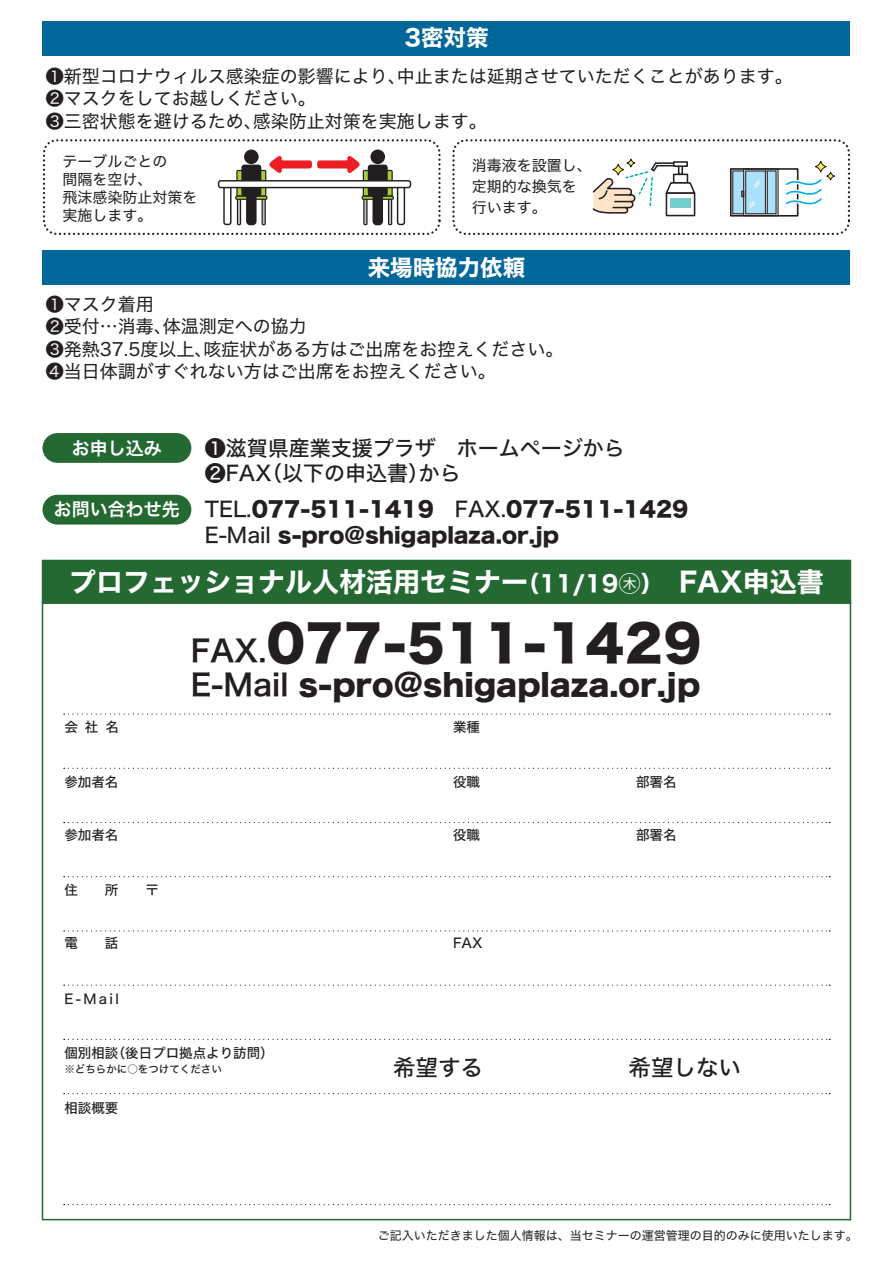
<style>
.page{position:relative;width:893px;height:1263px;background:#fff}
.page>*{position:absolute;margin:0;border:0;box-sizing:border-box;transform-origin:0 0}
.t1{font:49.5px "Hiragino Sans W8";letter-spacing:.01em;color:#231f20}
.t2{font:30px "Hiragino Sans W8";color:#231f20}
.t3{font:27px "Hiragino Sans W7";color:#fff}
.t4{font:22.5px "Hiragino Sans W7";color:#fff}
.t5{font:22.5px "Hiragino Sans W5";color:#231f20}
.t6{font:21px/25.5px "Hiragino Sans W8";color:#231f20}
.t7{font:21px/25.5px "Hiragino Sans W5";color:#231f20}
.t8{font:18px/22.5px "Hiragino Sans W4";color:#231f20}
.t9{font:18px "Hiragino Sans W6";color:#fff}
.t10{font:15px/18px "Hiragino Sans W4";color:#231f20}
.t11{font:13.5px "Hiragino Sans W5";color:#231f20}
.t12{font:12px "Hiragino Sans W4";color:#231f20}
.t13{font:10.5px "Hiragino Sans W5";color:#231f20}
.s1{font-family:"Hiragino Sans W5"}
.s2{font-size:22.5px}
.s3{font-family:"Koz Go Pr 6 N";font-size:22.5px}
.s4{font-family:"Hiragino Sans W6";font-size:30px}
.s5{font-family:"Hiragino Sans W6"}
</style>
<div class="page">
<div style="left:42px;top:560px;width:809px;height:44px;background:#246932"></div>
<div style="left:43px;top:433px;width:148px;height:30px;background:#246932;border-radius:15px"></div>
<div style="left:43px;top:495px;width:148px;height:29px;background:#246932;border-radius:15px"></div>
<svg style="left:64px;top:713px;width:766px;height:2px"></svg>
<svg style="left:64px;top:768px;width:766px;height:1px"></svg>
<svg style="left:64px;top:822px;width:766px;height:1px"></svg>
<svg style="left:64px;top:876px;width:766px;height:1px"></svg>
<svg style="left:64px;top:930px;width:766px;height:1px"></svg>
<svg style="left:64px;top:984px;width:766px;height:2px"></svg>
<svg style="left:64px;top:1039px;width:766px;height:1px"></svg>
<svg style="left:64px;top:1093px;width:766px;height:1px"></svg>
<svg style="left:64px;top:1204px;width:766px;height:1px"></svg>
<div style="left:43px;top:21px;width:807px;height:34px;background:#01669a"></div>
<div style="left:43px;top:251px;width:807px;height:34px;background:#01669a"></div>
<div style="left:43px;top:139px;width:398px;height:96px;border:2px dashed #231f20;border-radius:13px"></div>
<div style="left:237px;top:197px;width:4px;height:28px;border:1px solid #231f20"></div>
<div style="left:262px;top:197px;width:4px;height:28px;border:1px solid #231f20"></div>
<svg style="left:237px;top:170px;width:29px;height:26px"></svg>
<div style="left:236px;top:170px;width:30px;height:27px;border:1px solid #231f20"></div>
<div style="left:235px;top:196px;width:32px;height:4px;border:1px solid #231f20"></div>
<div style="left:244px;top:150px;width:15px;height:14px;background:#231f20;border-radius:50%"></div>
<svg style="left:241px;top:165px;width:20px;height:60px"></svg>
<hr style="left:364px;top:198px;width:3px;height:27px;background:#bcbdc0">
<div style="left:363px;top:197px;width:5px;height:28px;border:1px solid #231f20"></div>
<div style="left:388px;top:197px;width:4px;height:28px;border:1px solid #231f20"></div>
<svg style="left:363px;top:170px;width:29px;height:26px"></svg>
<div style="left:363px;top:170px;width:30px;height:27px;border:1px solid #231f20"></div>
<div style="left:362px;top:196px;width:32px;height:4px;border:1px solid #231f20"></div>
<div style="left:370px;top:150px;width:15px;height:14px;background:#231f20;border-radius:50%"></div>
<svg style="left:368px;top:165px;width:20px;height:60px"></svg>
<div style="left:223px;top:185px;width:9px;height:40px;border:1px solid #231f20;border-radius:2px"></div>
<div style="left:397px;top:185px;width:8px;height:40px;border:1px solid #231f20;border-radius:2px"></div>
<div style="left:219px;top:181px;width:191px;height:7px;background:#fff;border-radius:2px"></div>
<div style="left:218px;top:180px;width:193px;height:8px;border:1px solid #231f20;border-radius:2px"></div>
<svg style="left:269px;top:156px;width:91px;height:17px"></svg>
<div style="left:452px;top:139px;width:398px;height:96px;border:2px dashed #231f20;border-radius:13px"></div>
<div style="left:730px;top:168px;width:68px;height:49px;border:2px solid #231f20"></div>
<svg style="left:731px;top:169px;width:91px;height:47px"></svg>
<div style="left:743px;top:169px;width:35px;height:47px;border:1px solid #231f20"></div>
<div style="left:745px;top:171px;width:31px;height:43px;border:1px solid #231f20"></div>
<svg style="left:815px;top:161px;width:11px;height:11px"></svg>
<div style="left:815px;top:161px;width:12px;height:12px;border:1px solid #231f20;border-radius:50%"></div>
<svg style="left:827px;top:172px;width:7px;height:8px"></svg>
<div style="left:826px;top:172px;width:9px;height:8px;border:1px solid #231f20;border-radius:50%"></div>
<svg style="left:666px;top:214px;width:29px;height:2px"></svg>
<svg style="left:673px;top:161px;width:15px;height:1px"></svg>
<svg style="left:592px;top:162px;width:104px;height:52px"></svg>
<svg style="left:613px;top:164px;width:11px;height:11px"></svg>
<div style="left:612px;top:164px;width:12px;height:12px;border:1px solid #231f20;border-radius:50%"></div>
<svg style="left:627px;top:159px;width:8px;height:8px"></svg>
<div style="left:627px;top:159px;width:8px;height:8px;border:1px solid #231f20;border-radius:50%"></div>
<p class="t4" style="left:404px;top:20px;width:86px">3密対策</p>
<p class="t8" style="left:46px;top:64px;width:748px">❶新型コロナウィルス感染症の影響により、中止または延期させていただくことがあります。<br>❷マスクをしてお越しください。<br>❸三密状態を避けるため、感染防止対策を実施します。</p>
<p class="t10" style="left:62px;top:152px;width:137px">テーブルごとの<br>間隔を空け、<br>飛沫感染防止対策を実施します。</p>
<p class="t10" style="left:472px;top:154px;width:121px;line-height:21px">消毒液を設置し、定期的な換気を行います。</p>
<p class="t4" style="left:368px;top:250px;width:159px">来場時協力依頼</p>
<p class="t8" style="left:46px;top:292px;width:519px">❶マスク着用<br>❷受付…消毒、体温測定への協力<br>❸発熱37.5度以上、咳症状がある方はご出席をお控えください。<br>❹当日体調がすぐれない方はご出席をお控えください。</p>
<p class="t9" style="left:72px;top:432px;width:91px">お申し込み</p>
<p class="t9" style="left:54px;top:493px;width:127px">お問い合わせ先</p>
<p class="t7" style="left:205px;top:434px;width:421px">❶滋賀県産業支援プラザ　ホームページから<br>❷FAX（以下の申込書）から</p>
<p class="t6" style="left:205px;top:497px;width:485px"><span class="s1">TEL.</span>077-511-1419<span class="s1">　FAX.</span>077-511-1429<br><span class="s1">E-Mail</span> s-pro@shigaplaza.or.jp</p>
<h3 class="t3" style="left:69px;top:561px;width:756px">プロフェッショナル人材活用セミナー<span class="s2">（11/19</span><span class="s3">㊍</span><span class="s2">）</span>　FAX申込書</h3>
<h1 class="t1" style="left:191px;top:616px;width:512px"><span class="s4">FAX.</span>077-511-1429</h1>
<h2 class="t2" style="left:191px;top:668px;width:511px"><span class="s5">E-Mail</span> s-pro@shigaplaza.or.jp</h2>
<p class="t11" style="left:64px;top:714px;width:56px">会 社 名</p>
<p class="t11" style="left:453px;top:714px;width:28px">業種</p>
<p class="t11" style="left:64px;top:769px;width:55px">参加者名</p>
<p class="t11" style="left:453px;top:769px;width:28px">役職</p>
<p class="t11" style="left:636px;top:769px;width:42px">部署名</p>
<p class="t11" style="left:64px;top:822px;width:56px">参加者名</p>
<p class="t11" style="left:64px;top:877px;width:96px">住　　所　　〒</p>
<p class="t11" style="left:64px;top:931px;width:56px">電　　話</p>
<p class="t11" style="left:64px;top:986px;width:56px">E-Mail</p>
<p class="t11" style="left:453px;top:822px;width:28px">役職</p>
<p class="t11" style="left:453px;top:931px;width:31px">FAX</p>
<p class="t11" style="left:636px;top:822px;width:42px">部署名</p>
<p class="t11" style="left:64px;top:1041px;width:211px">個別相談（後日プロ拠点より訪問）</p>
<p class="t13" style="left:64px;top:1059px;width:159px">※どちらかに○をつけてください</p>
<p class="t5" style="left:393px;top:1048px;width:91px">希望する</p>
<p class="t5" style="left:628px;top:1048px;width:114px">希望しない</p>
<p class="t11" style="left:64px;top:1096px;width:56px">相談概要</p>
<p class="t12" style="left:378px;top:1225px;width:481px">ご記入いただきました個人情報は、当セミナーの運営管理の目的のみに使用いたします。</p>
</div>
